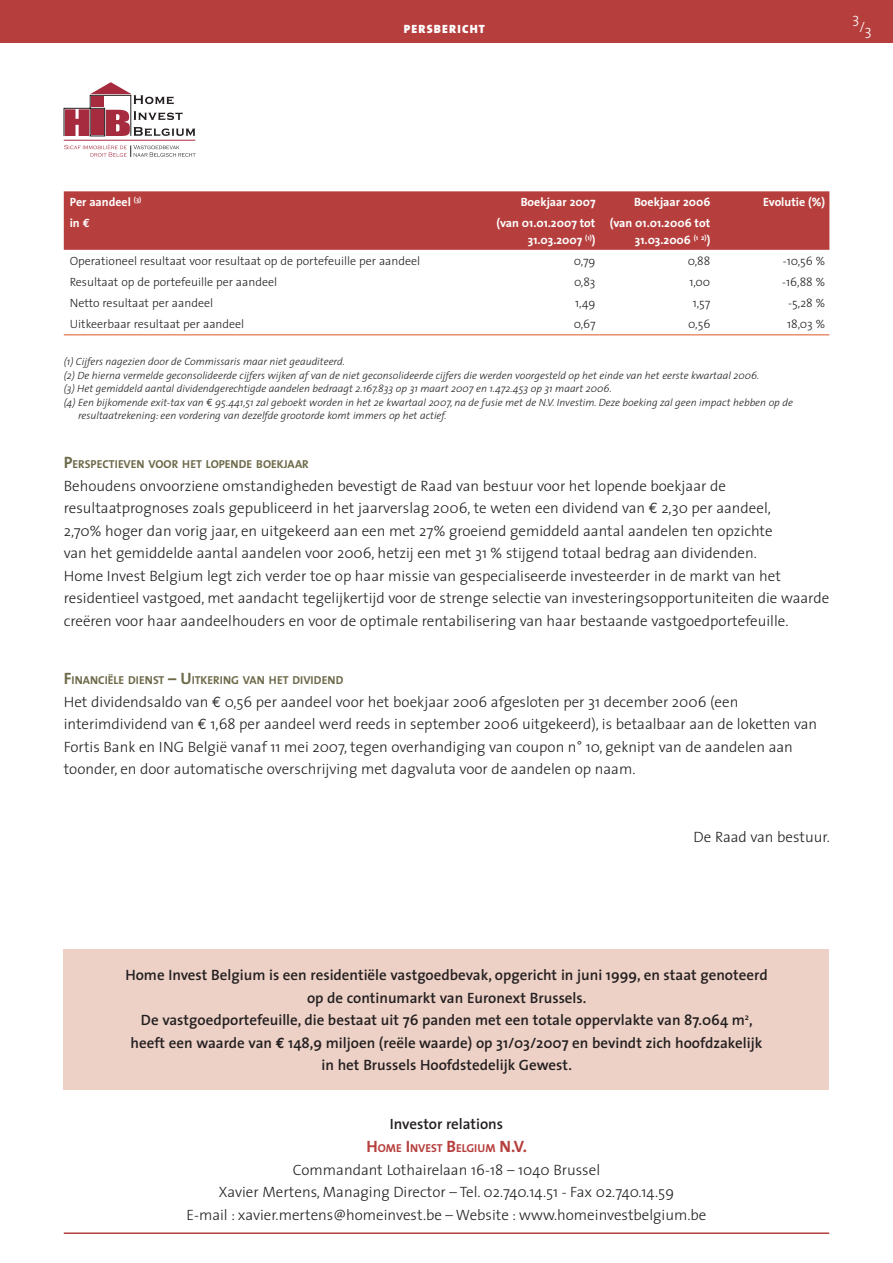
<style>
.page{position:relative;width:893px;height:1263px;background:#fff}
.page>*{position:absolute;margin:0;border:0;box-sizing:border-box;transform-origin:0 0}
.body{font:300 15px/22.5px "The Sans";color:#231f20}
.body-2{font:600 15px/22.5px "The Sans";color:#231f20;text-align:center}
.t1{font:15px "The Sans Light Caps";color:#fff}
.tablo_body_left{font:300 12px "The Sans";color:#231f20}
.tablo_titre_right{font:700 12px/16.5px "The Sans";color:#fff;text-align:right}
.tablo_chiffres_rig{font:300 12px "The Sans";color:#231f20}
.tablo_titre_left{font:700 12px "The Sans";color:#fff}
.t2{font:900 12px "The Sans";letter-spacing:.1em;color:#fff}
.titre-n-n{font:700 11.55px "The Sans";color:#6d6a4a}
.titre-n-n-2{font:700 11.55px "The Sans";color:#b63f3d}
.légende{font:italic 300 10.5px/13.5px "The Sans";color:#231f20}
.s1{font-family:"Euro Mono"}
.s2{font-family:"Euro Mono";font-weight:400;font-style:normal}
.s3{font-size:16.5px}
.s4{font-family:"Euro Mono";font-weight:400}
.s5{font-family:"Euro Mono";font-weight:700}
</style>
<div class="page">
<svg style="left:64px;top:82px;width:131px;height:55px"></svg>
<hr style="left:64px;top:140px;width:131px;height:1px;background:#a62b3e">
<svg style="left:64px;top:144px;width:132px;height:13px"></svg>
<div style="left:0;top:0;width:893px;height:43px;background:#b63f3d"></div>
<hr style="left:64px;top:1232px;width:765px;height:2px;background:#b63f3d">
<div style="left:64px;top:191px;width:765px;height:59px;background:#b63f3d"></div>
<hr style="left:64px;top:334px;width:50px;height:1px;background:#dd5827">
<hr style="left:114px;top:334px;width:371px;height:1px;background:#dd5827">
<hr style="left:485px;top:334px;width:115px;height:1px;background:#dd5827">
<hr style="left:600px;top:334px;width:115px;height:1px;background:#dd5827">
<hr style="left:715px;top:334px;width:114px;height:1px;background:#dd5827">
<div style="left:64px;top:950px;width:765px;height:140px;background:#edd1c6"></div>
<p class="t2" style="left:404px;top:19px;width:83px">PERSBERICHT</p>
<p class="t1" style="left:859px;top:17px;width:15px">/3</p>
<p class="tablo_titre_left" style="left:70px;top:192px;width:73px">Per aandeel <sup>(3)</sup></p>
<p class="tablo_titre_right" style="left:521px;top:193px;width:76px">Boekjaar 2007</p>
<p class="tablo_titre_right" style="left:634px;top:193px;width:78px">Boekjaar 2006</p>
<p class="tablo_titre_right" style="left:763px;top:193px;width:64px">Evolutie (%)</p>
<p class="tablo_titre_left" style="left:70px;top:213px;width:22px">in <span class="s1">s</span></p>
<p class="tablo_titre_right" style="left:496px;top:215px;width:101px">(van 01.01.2007 tot<br>31.03.2007 <sup>(1)</sup>)</p>
<p class="tablo_titre_right" style="left:610px;top:215px;width:102px">(van 01.01.2006 tot<br>31.03.2006 <sup>(1</sup> <sup>2)</sup>)</p>
<p class="tablo_body_left" style="left:70px;top:251px;width:352px">Operationeel resultaat voor resultaat op de portefeuille per aandeel</p>
<p class="tablo_chiffres_rig" style="left:574px;top:251px;width:23px">0,79</p>
<p class="tablo_chiffres_rig" style="left:688px;top:251px;width:24px">0,88</p>
<p class="tablo_chiffres_rig" style="left:783px;top:251px;width:44px">-10,56 %</p>
<p class="tablo_body_left" style="left:70px;top:272px;width:209px">Resultaat op de portefeuille per aandeel</p>
<p class="tablo_chiffres_rig" style="left:574px;top:272px;width:23px">0,83</p>
<p class="tablo_chiffres_rig" style="left:689px;top:272px;width:22px">1,00</p>
<p class="tablo_chiffres_rig" style="left:782px;top:272px;width:45px">-16,88 %</p>
<p class="tablo_body_left" style="left:70px;top:293px;width:145px">Netto resultaat per aandeel</p>
<p class="tablo_chiffres_rig" style="left:575px;top:293px;width:22px">1,49</p>
<p class="tablo_chiffres_rig" style="left:693px;top:293px;width:19px">1,57</p>
<p class="tablo_chiffres_rig" style="left:788px;top:293px;width:39px">-5,28 %</p>
<p class="tablo_body_left" style="left:70px;top:314px;width:176px">Uitkeerbaar resultaat per aandeel</p>
<p class="tablo_chiffres_rig" style="left:574px;top:314px;width:23px">0,67</p>
<p class="tablo_chiffres_rig" style="left:688px;top:314px;width:24px">0,56</p>
<p class="tablo_chiffres_rig" style="left:787px;top:314px;width:40px">18,03 %</p>
<p class="légende" style="left:64px;top:355px;width:283px">(1) Cijfers nagezien door de Commissaris maar niet geauditeerd.</p>
<p class="légende" style="left:64px;top:368px;width:697px">(2) De hierna vermelde geconsolideerde cijfers wijken af van de niet geconsolideerde cijfers die werden voorgesteld op het einde van het eerste kwartaal 2006.</p>
<p class="légende" style="left:64px;top:382px;width:549px">(3) Het gemiddeld aantal dividendgerechtigde aandelen bedraagt 2.167.833 op 31 maart 2007 en 1.472.453 op 31 maart 2006.</p>
<p class="légende" style="left:78px;top:395px;width:716px;text-indent:-14px">(4) Een bijkomende exit-tax van <span class="s2">€</span> 95.441,51 zal geboekt worden in het 2e kwartaal 2007, na de fusie met de N.V. Investim. Deze boeking zal geen impact hebben op de resultaatrekening: een vordering van dezelfde grootorde komt immers op het actief.</p>
<p class="titre-n-n" style="left:64px;top:454px;width:246px"><span class="s3">P</span>ERSPECTIEVEN VOOR HET LOPENDE BOEKJAAR</p>
<p class="body" style="left:64px;top:474px;width:710px">Behoudens onvoorziene omstandigheden bevestigt de Raad van bestuur voor het lopende boekjaar de resultaatprognoses zoals gepubliceerd in het jaarverslag 2006, te weten een dividend van <span class="s4">€</span> 2,30 per aandeel, 2,70% hoger dan vorig jaar, en uitgekeerd aan een met 27% groeiend gemiddeld aantal aandelen ten opzichte van het gemiddelde aantal aandelen voor 2006, hetzij een met 31 % stijgend totaal bedrag aan dividenden.</p>
<p class="body" style="left:64px;top:564px;width:767px">Home Invest Belgium legt zich verder toe op haar missie van gespecialiseerde investeerder in de markt van het residentieel vastgoed, met aandacht tegelijkertijd voor de strenge selectie van investeringsopportuniteiten die waarde creëren voor haar aandeelhouders en voor de optimale rentabilisering van haar bestaande vastgoedportefeuille.</p>
<p class="titre-n-n" style="left:64px;top:670px;width:281px"><span class="s3">F</span>INANCIËLE DIENST <span class="s3">– U</span> ITKERING VAN HET DIVIDEND</p>
<p class="body" style="left:64px;top:690px;width:755px">Het dividendsaldo van <span class="s4">€</span> 0,56 per aandeel voor het boekjaar 2006 afgesloten per 31 december 2006 (een interimdividend van <span class="s4">€</span> 1,68 per aandeel werd reeds in september 2006 uitgekeerd), is betaalbaar aan de loketten van Fortis Bank en ING België vanaf 11 mei 2007, tegen overhandiging van coupon n° 10, geknipt van de aandelen aan toonder, en door automatische overschrijving met dagvaluta voor de aandelen op naam.</p>
<p class="body" style="left:694px;top:825px;width:138px">De Raad van bestuur.</p>
<p class="body-2" style="left:125px;top:963px;width:644px">Home Invest Belgium is een residentiële vastgoedbevak, opgericht in juni 1999, en staat genoteerd op de continumarkt van Euronext Brussels.</p>
<p class="body-2" style="left:131px;top:1008px;width:633px">De vastgoedportefeuille, die bestaat uit 76 panden met een totale oppervlakte van 87.064 m<sup>2</sup>, heeft een waarde van <span class="s5">z</span> 148,9 miljoen (reële waarde) op 31/03/2007 en bevindt zich hoofdzakelijk in het Brussels Hoofdstedelijk Gewest.</p>
<p class="body-2" style="left:390px;top:1112px;width:115px">Investor relations</p>
<p class="titre-n-n-2" style="left:367px;top:1138px;width:162px"><span class="s3">H</span>OME <span class="s3">I</span> NVEST <span class="s3">B</span>ELGIUM <span class="s3">N.V.</span></p>
<p class="body" style="left:293px;top:1158px;width:309px">Commandant Lothairelaan 16-18 – 1040 Brussel</p>
<p class="body" style="left:219px;top:1180px;width:457px">Xavier Mertens, Managing Director – Tel. 02.740.14.51 - Fax 02.740.14.59</p>
<p class="body" style="left:187px;top:1203px;width:521px">E-mail : xavier.mertens@homeinvest.be – Website : www.homeinvestbelgium.be</p>
</div>
